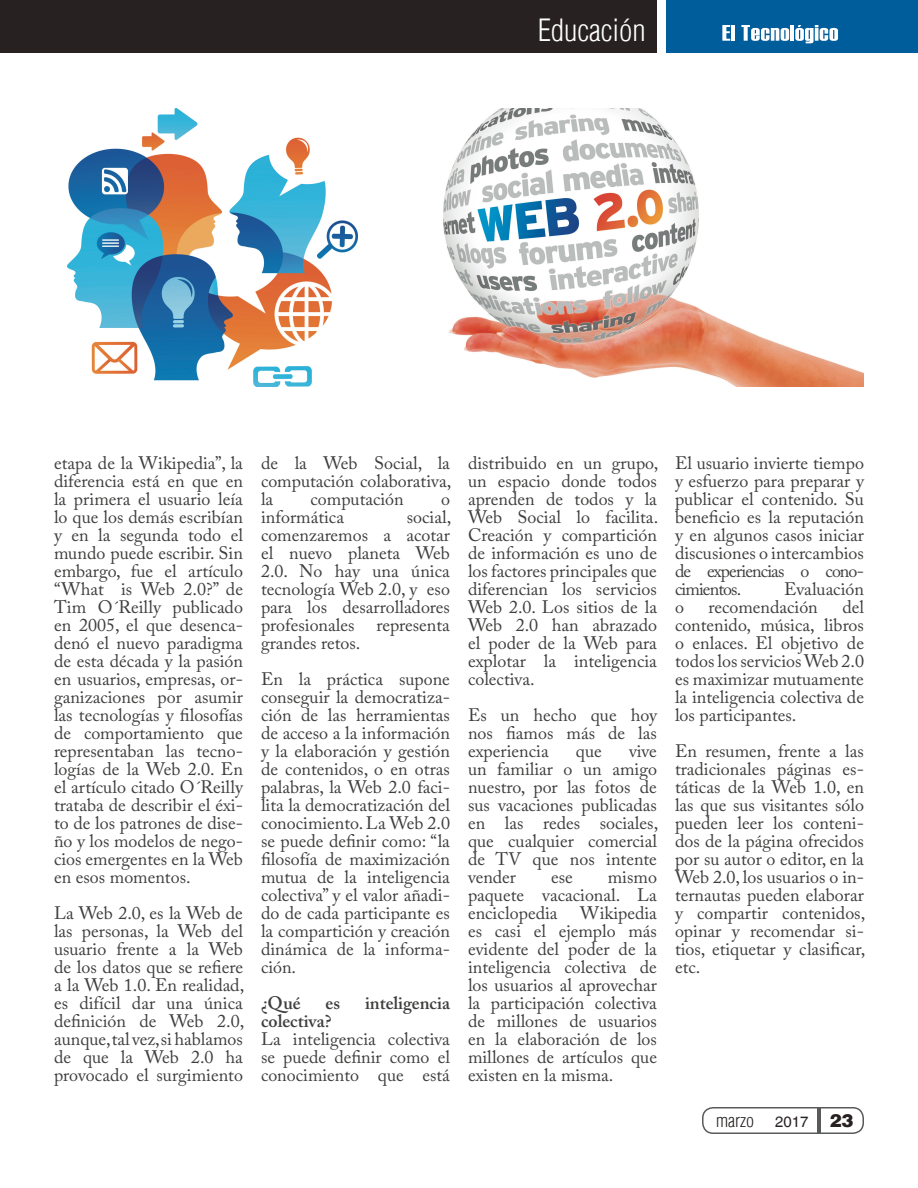
<style>
.page{position:relative;width:918px;height:1188px;background:#fff}
.page>*{position:absolute;margin:0;border:0;box-sizing:border-box;transform-origin:0 0}
.t1{font:30px "Switzerland Cond Light Plain";color:#fff}
.t2{font:18px/18px "Adobe Caslon Pro";color:#3f3e3d;text-align:justify}
.t3{font:600 18px "Adobe Caslon Pro";color:#3f3e3d}
.t4{font:18px "Switzerland Cond Light Plain";color:#272221}
.s1{font-family:"Switzerland Plain";font-size:15px}
.s2{font-family:"Switzerland Black Plain"}
</style>
<div class="page">
<div style="left:702px;top:1107px;width:162px;height:27px;border:2px solid #595a5b;border-radius:10px"></div>
<svg style="left:817px;top:1108px;width:4px;height:25px"></svg>
<div style="left:0;top:0;width:657px;height:52px;background:#272221"></div>
<div style="left:666px;top:0;width:252px;height:52px;background:#005d9b"></div>
<img style="left:68px;top:108px;width:290px;height:279px">
<img style="left:443px;top:108px;width:421px;height:279px">
<svg style="left:722px;top:25px;width:8px;height:16px"></svg>
<hr style="left:731px;top:25px;width:4px;height:16px;background:#fff">
<svg style="left:741px;top:25px;width:48px;height:16px"></svg>
<hr style="left:790px;top:25px;width:4px;height:16px;background:#fff">
<svg style="left:795px;top:25px;width:43px;height:18px"></svg>
<h1 class="t1" style="left:538px;top:12px;width:110px">Educación</h1>
<p class="t2" style="left:54px;top:454px;width:191px">etapa de la Wikipedia”, la diferencia está en que en la primera el usuario leía lo que los demás escribían y en la segunda todo el mundo puede escribir. Sin embargo, fue el artículo “What is Web 2.0?” de Tim O´Reilly publicado en 2005, el que desenca&shy;denó el nuevo paradigma de esta década y la pasión en usuarios, empresas, or&shy;ganizaciones por asumir las tecnologías y filosofías de comportamiento que representaban las tecno&shy;logías de la Web 2.0. En el artículo citado O´Reilly trataba de describir el éxi&shy;to de los patrones de dise&shy;ño y los modelos de nego&shy;cios emergentes en la Web en esos momentos.</p>
<p class="t2" style="left:54px;top:904px;width:192px">La Web 2.0, es la Web de las personas, la Web del usuario frente a la Web de los datos que se refiere a la Web 1.0. En realidad, es difícil dar una única definición de Web 2.0, aunque, tal vez, si hablamos de que la Web 2.0 ha provocado el surgimiento</p>
<p class="t2" style="left:261px;top:454px;width:192px">de la Web Social, la computación colaborativa, la</p>
<p class="t2" style="left:311px;top:490px;width:95px">computación</p>
<p class="t2" style="left:441px;top:490px;width:10px">o</p>
<p class="t2" style="left:261px;top:508px;width:85px">informática</p>
<p class="t2" style="left:261px;top:508px;width:192px;text-indent:146px">social, comenzaremos a acotar el nuevo planeta Web 2.0. No hay una única tecnología Web 2.0, y eso para los desarrolladores profesionales representa grandes retos.</p>
<p class="t2" style="left:261px;top:670px;width:191px">En la práctica supone conseguir la democratiza&shy;ción de las herramientas de acceso a la información y la elaboración y gestión de contenidos, o en otras palabras, la Web 2.0 faci&shy;lita la democratización del conocimiento. La Web 2.0 se puede definir como: “la filosofía de maximización mutua de la inteligencia colectiva” y el valor añadi&shy;do de cada participante es la compartición y creación dinámica de la informa&shy;ción.</p>
<p class="t3" style="left:261px;top:992px;width:41px">¿Qué</p>
<p class="t3" style="left:326px;top:992px;width:16px">es</p>
<p class="t3" style="left:365px;top:992px;width:86px">inteligencia</p>
<p class="t3" style="left:261px;top:1010px;width:72px">colectiva?</p>
<p class="t2" style="left:261px;top:1030px;width:191px">La inteligencia colectiva se puede definir como el conocimiento que está</p>
<p class="t2" style="left:468px;top:454px;width:192px">distribuido en un grupo, un espacio donde todos aprenden de todos y la Web Social lo facilita.<br>Creación y compartición de información es uno de los factores principales que diferencian los servicios Web 2.0. Los sitios de la Web 2.0 han abrazado el poder de la Web para explotar la inteligencia colectiva.</p>
<p class="t2" style="left:468px;top:706px;width:190px">Es un hecho que hoy nos fiamos más de las experiencia</p>
<p class="t2" style="left:468px;top:742px;width:192px;text-indent:161px">vive un familiar o un amigo nuestro, por las fotos de sus vacaciones publicadas en las redes sociales, que cualquier comercial de TV que nos intente vender</p>
<p class="t2" style="left:576px;top:742px;width:27px">que</p>
<p class="t2" style="left:468px;top:868px;width:190px;text-indent:140px">mismo paquete vacacional. La enciclopedia</p>
<p class="t2" style="left:551px;top:868px;width:23px">ese</p>
<p class="t2" style="left:468px;top:904px;width:191px;text-indent:112px">Wikipedia es casi el ejemplo más evidente del poder de la inteligencia colectiva de los usuarios al aprovechar la participación colectiva de millones de usuarios en la elaboración de los millones de artículos que existen en la misma.</p>
<p class="t2" style="left:675px;top:454px;width:191px">El usuario invierte tiempo y esfuerzo para preparar y publicar el contenido. Su beneficio es la reputación y en algunos casos iniciar discusiones o intercambios de experiencias o cono&shy;cimientos.</p>
<p class="t2" style="left:784px;top:580px;width:81px">Evaluación</p>
<p class="t2" style="left:675px;top:598px;width:191px;text-indent:167px">del contenido, música, libros o enlaces. El objetivo de todos los servicios Web 2.0 es maximizar mutuamente la inteligencia colectiva de los participantes.</p>
<p class="t2" style="left:675px;top:742px;width:192px">En resumen, frente a las tradicionales páginas es&shy;táticas de la Web 1.0, en las que sus visitantes sólo pueden leer los conteni&shy;dos de la página ofrecidos por su autor o editor, en la Web 2.0, los usuarios o in&shy;ternautas pueden elaborar y compartir contenidos, opinar y recomendar si&shy;tios, etiquetar y clasificar, etc.</p>
<p class="t2" style="left:675px;top:598px;width:10px">o</p>
<p class="t2" style="left:709px;top:598px;width:111px">recomendación</p>
<p class="t4" style="left:716px;top:1109px;width:139px">marzo <span class="s1">2017</span> <span class="s2">23</span></p>
</div>
